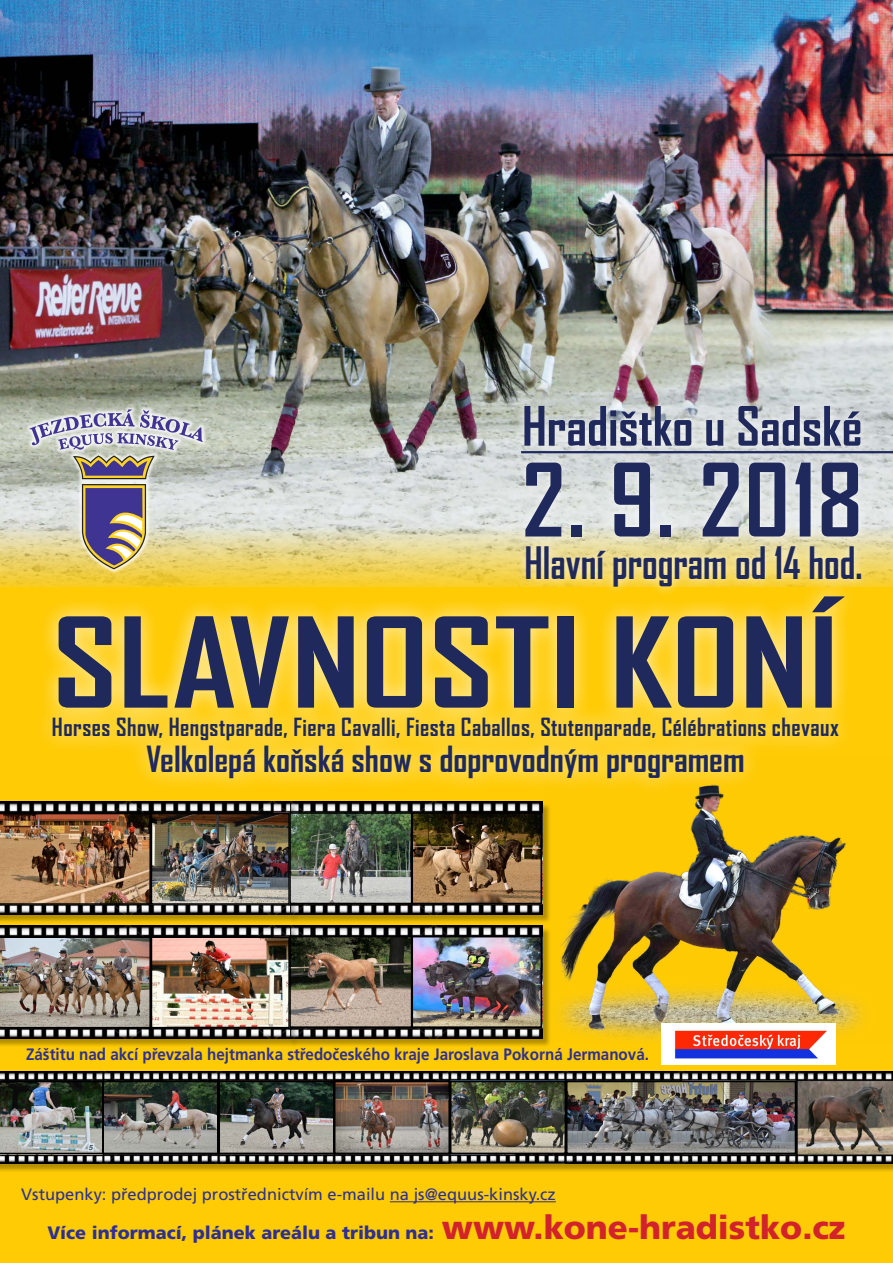
<style>
.page{position:relative;width:893px;height:1263px;background:#fff}
.page>*{position:absolute;margin:0;border:0;box-sizing:border-box;transform-origin:0 0}
.t1{font:700 119.55px "Agency FB";color:#1f295c;scale:1.2 1}
.t2{font:700 96.75px "Agency FB";color:#1f295c}
.t3{font:700 52.05px "Agency FB";color:#1f295c}
.t4{font:700 42.75px "Agency FB";color:#1f295c;scale:.9 1}
.t5{font:700 34.5px "Agency FB";color:#1f295c}
.t6{font:700 24px "Agency FB";letter-spacing:.02em;color:#1f295c;scale:.96 1}
.t7{font:900 18px "Frutiger CE";color:#2e3092}
.t8{font:700 16.5px "Frutiger CE";color:#2e3092;scale:.92 1}
.t9{font:16.5px "Frutiger CE";color:#2e3092}
.s1{font-size:33px;color:#d2232a}
</style>
<div class="page">
<div style="left:0;top:476px;width:893px;height:787px;background:#ffcb05"></div>
<img style="left:0;top:0;width:893px;height:587px">
<div style="left:25px;top:404px;width:182px;height:170px;background:#fff;opacity:.75"></div>
<svg style="left:30px;top:409px;width:173px;height:160px;background:#b9b3ab"></svg>
<div style="left:516px;top:453px;width:355px;height:144px;background:#fff;opacity:.75"></div>
<div style="left:34px;top:577px;width:827px;height:220px;background:#fff;opacity:.75"></div>
<div style="left:514px;top:396px;width:356px;height:59px;background:#fff;opacity:.75"></div>
<hr style="left:521px;top:451px;width:372px;height:2px;background:#1f295c">
<img style="left:546px;top:759px;width:318px;height:281px">
<div style="left:290px;top:926px;width:261px;height:121px;background:#000;opacity:.3"></div>
<img style="left:0;top:925px;width:542px;height:113px">
<div style="left:290px;top:803px;width:261px;height:121px;background:#000;opacity:.3"></div>
<img style="left:0;top:802px;width:542px;height:112px">
<hr style="left:390px;top:1201px;width:166px;height:1px;background:#2e3092">
<div style="left:0;top:926px;width:298px;height:121px;background:#000;opacity:.3"></div>
<div style="left:0;top:803px;width:298px;height:121px;background:#000;opacity:.3"></div>
<img style="left:154px;top:939px;width:385px;height:86px">
<img style="left:0;top:936px;width:151px;height:92px">
<img style="left:154px;top:815px;width:385px;height:87px">
<img style="left:0;top:813px;width:151px;height:92px">
<div style="left:151px;top:936px;width:139px;height:92px;border:2px solid #000"></div>
<div style="left:151px;top:813px;width:139px;height:92px;border:2px solid #000"></div>
<div style="left:289px;top:936px;width:123px;height:92px;border:2px solid #000"></div>
<div style="left:289px;top:812px;width:123px;height:92px;border:2px solid #000"></div>
<div style="left:411px;top:936px;width:131px;height:92px;border:2px solid #000"></div>
<div style="left:411px;top:812px;width:131px;height:92px;border:2px solid #000"></div>
<div style="left:0;top:1073px;width:893px;height:99px;background:#000;opacity:.3"></div>
<img style="left:0;top:1071px;width:893px;height:92px">
<img style="left:105px;top:1084px;width:342px;height:67px">
<img style="left:0;top:1081px;width:102px;height:73px">
<div style="left:102px;top:1081px;width:116px;height:73px;border:2px solid #000"></div>
<div style="left:218px;top:1081px;width:116px;height:73px;border:2px solid #000"></div>
<div style="left:334px;top:1081px;width:116px;height:73px;border:2px solid #000"></div>
<img style="left:453px;top:1084px;width:110px;height:67px">
<div style="left:450px;top:1081px;width:116px;height:73px;border:2px solid #000"></div>
<img style="left:569px;top:1084px;width:224px;height:67px">
<div style="left:566px;top:1081px;width:230px;height:73px;border:2px solid #000"></div>
<div style="left:661px;top:1023px;width:175px;height:42px;background:#fff"></div>
<img style="left:674px;top:1030px;width:153px;height:29px">
<h3 class="t3" style="left:522px;top:394px;width:342px">Hradištko u Sadské</h3>
<h2 class="t2" style="left:522px;top:440px;width:342px">2. 9. 2018</h2>
<h3 class="t4" style="left:525px;top:537px;width:377px">Hlavní program od 14 hod.</h3>
<h1 class="t1" style="left:52px;top:588px;width:657px">Slavnosti koní</h1>
<p class="t6" style="left:52px;top:712px;width:821px">Horses Show, Hengstparade, Fiera Cavalli, Fiesta Caballos, Stutenparade, Célébrations chevaux</p>
<h3 class="t5" style="left:146px;top:738px;width:600px">Velkolepá koňská show s doprovodným programem</h3>
<p class="t8" style="left:26px;top:1045px;width:679px">Záštitu nad akcí převzala hejtmanka středočeského kraje Jaroslava Pokorná Jermanová.</p>
<p class="t9" style="left:21px;top:1185px;width:536px">Vstupenky: předprodej prostřednictvím e-mailu na js@equus-kinsky.cz</p>
<p class="t7" style="left:48px;top:1223px;width:799px">Více informací, plánek areálu a tribun na: <span class="s1">www.kone-hradistko.cz</span></p>
</div>
